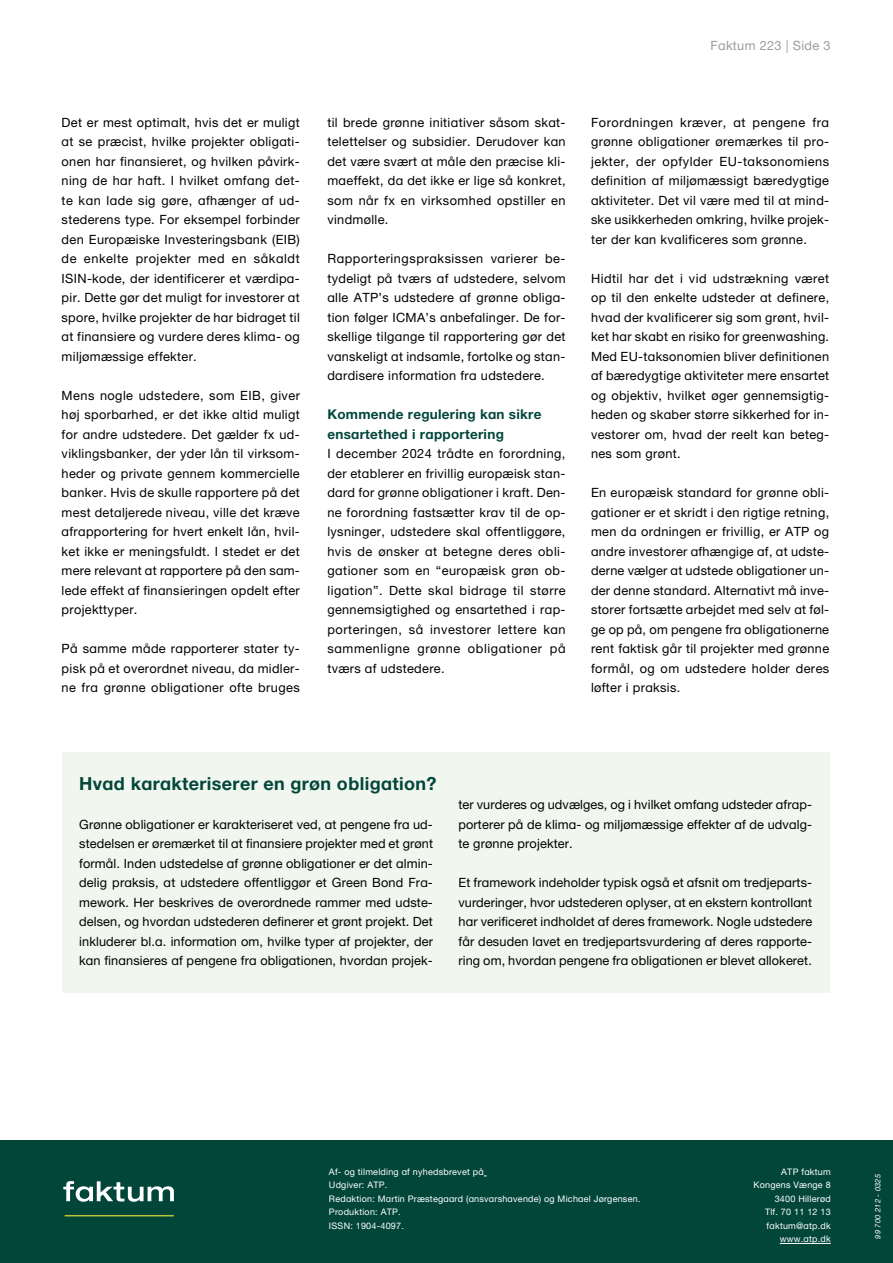
<style>
.page{position:relative;width:893px;height:1263px;background:#fff}
.page>*{position:absolute;margin:0;border:0;box-sizing:border-box;transform-origin:0 0}
.Mellemrubrik_H3{font:700 18px "Helvetica Neue ATP Body";letter-spacing:.02em;color:#02463a}
.Mellemrubrik_H3-2{font:700 13.5px/19.5px "Helvetica Neue ATP Body";letter-spacing:.02em;color:#02463a}
.Faktum_Brød{font:12.75px/19.5px "Helvetica Neue ATP Body";letter-spacing:.025em;color:#000;text-align:justify}
.t1{font:12.75px "Helvetica Neue ATP Body";letter-spacing:.025em;color:#9d9d9c}
.Note{font:9px "Helvetica Neue ATP Body";letter-spacing:.025em;color:#fff}
.Faktum_Brød-2{font:9px "Helvetica Neue ATP Body";letter-spacing:.025em;color:#fff}
.Note-2{font:italic 7.5px "Helvetica Neue ATP Body";letter-spacing:.025em;color:#fff}
.s1{color:#02463a}
</style>
<div class="page">
<div style="left:62px;top:752px;width:767px;height:241px;background:#f1f6ef"></div>
<div style="left:0;top:1141px;width:893px;height:122px;background:#02463a"></div>
<hr style="left:65px;top:1215px;width:109px;height:1px;background:#c0c632">
<hr style="left:780px;top:1243px;width:51px;height:1px;background:#fff">
<svg style="left:63px;top:1181px;width:111px;height:21px"></svg>
<p class="Faktum_Brød" style="left:62px;top:112px;width:240px">Det er mest optimalt, hvis det er muligt at se præcist, hvilke projekter obligati&shy;onen har finansieret, og hvilken påvirk&shy;ning de har haft. I hvilket omfang det&shy;te kan lade sig gøre, afhænger af ud&shy;stederens type. For eksempel forbinder den Europæiske Investeringsbank (EIB) de enkelte projekter med en såkaldt ISIN-kode, der identificerer et værdipa&shy;pir. Dette gør det muligt for investorer at spore, hvilke projekter de har bidraget til at finansiere og vurdere deres klima- og miljømæssige effekter.</p>
<p class="Faktum_Brød" style="left:62px;top:385px;width:240px">Mens nogle udstedere, som EIB, giver høj sporbarhed, er det ikke altid muligt for andre udstedere. Det gælder fx ud&shy;viklingsbanker, der yder lån til virksom&shy;heder og private gennem kommercielle banker. Hvis de skulle rapportere på det mest detaljerede niveau, ville det kræve afrapportering for hvert enkelt lån, hvil&shy;ket ikke er meningsfuldt. I stedet er det mere relevant at rapportere på den sam&shy;lede effekt af finansieringen opdelt efter projekttyper.</p>
<p class="Faktum_Brød" style="left:62px;top:639px;width:240px">På samme måde rapporterer stater ty&shy;pisk på et overordnet niveau, da midler&shy;ne fra grønne obligationer ofte bruges</p>
<p class="t1" style="left:710px;top:37px;width:122px">Faktum 223 | Side 3</p>
<p class="Faktum_Brød" style="left:327px;top:112px;width:240px">til brede grønne initiativer såsom skat&shy;telettelser og subsidier. Derudover kan det være svært at måle den præcise kli&shy;maeffekt, da det ikke er lige så konkret, som når fx en virksomhed opstiller en vindmølle.</p>
<p class="Faktum_Brød" style="left:327px;top:249px;width:240px">Rapporteringspraksissen varierer be&shy;tydeligt på tværs af udstedere, selvom alle ATP’s udstedere af grønne obliga&shy;tion følger ICMA’s anbefalinger. De for&shy;skellige tilgange til rapportering gør det vanskeligt at indsamle, fortolke og stan&shy;dardisere information fra udstedere.</p>
<h3 class="Mellemrubrik_H3-2" style="left:327px;top:404px;width:215px">Kommende regulering kan sikre ensartethed i rapportering</h3>
<p class="Faktum_Brød" style="left:327px;top:444px;width:240px">I december 2024 trådte en forordning, der etablerer en frivillig europæisk stan&shy;dard for grønne obligationer i kraft. Den&shy;ne forordning fastsætter krav til de op&shy;lysninger, udstedere skal offentliggøre, hvis de ønsker at betegne deres obli&shy;gationer som en “europæisk grøn ob&shy;ligation”. Dette skal bidrage til større gennemsigtighed og ensartethed i rap&shy;porteringen, så investorer lettere kan sammenligne grønne obligationer på tværs af udstedere.</p>
<p class="Faktum_Brød" style="left:591px;top:112px;width:240px">Forordningen kræver, at pengene fra grønne obligationer øremærkes til pro&shy;jekter, der opfylder EU-taksonomiens definition af miljømæssigt bæredygtige aktiviteter. Det vil være med til at mind&shy;ske usikkerheden omkring, hvilke projek&shy;ter der kan kvalificeres som grønne.</p>
<p class="Faktum_Brød" style="left:591px;top:268px;width:240px">Hidtil har det i vid udstrækning været op til den enkelte udsteder at definere, hvad der kvalificerer sig som grønt, hvil&shy;ket har skabt en risiko for greenwashing.<br>Med EU-taksonomien bliver definitionen af bæredygtige aktiviteter mere ensartet og objektiv, hvilket øger gennemsigtig&shy;heden og skaber større sikkerhed for in&shy;vestorer om, hvad der reelt kan beteg&shy;nes som grønt.</p>
<p class="Faktum_Brød" style="left:591px;top:483px;width:240px">En europæisk standard for grønne obli&shy;gationer er et skridt i den rigtige retning, men da ordningen er frivillig, er ATP og andre investorer afhængige af, at udste&shy;derne vælger at udstede obligationer un&shy;der denne standard. Alternativt må inve&shy;storer fortsætte arbejdet med selv at føl&shy;ge op på, om pengene fra obligationerne rent faktisk går til projekter med grønne formål, og om udstedere holder deres løfter i praksis.</p>
<h3 class="Mellemrubrik_H3" style="left:79px;top:772px;width:359px">Hvad karakteriserer en grøn obligation?</h3>
<p class="Faktum_Brød" style="left:79px;top:814px;width:355px">Grønne obligationer er karakteriseret ved, at pengene fra ud&shy;stedelsen er øremærket til at finansiere projekter med et grønt formål. Inden udstedelse af grønne obligationer er det almin&shy;delig praksis, at udstedere offentliggør et Green Bond Fra&shy;mework. Her beskrives de overordnede rammer med udste&shy;delsen, og hvordan udstederen definerer et grønt projekt. Det inkluderer bl.a. information om, hvilke typer af projekter, der kan finansieres af pengene fra obligationen, hvordan projek-</p>
<p class="Faktum_Brød" style="left:458px;top:795px;width:355px">ter vurderes og udvælges, og i hvilket omfang udsteder afrap&shy;porterer på de klima- og miljømæssige effekter af de udvalg&shy;te grønne projekter.</p>
<p class="Faktum_Brød" style="left:458px;top:873px;width:355px">Et framework indeholder typisk også et afsnit om tredjeparts&shy;vurderinger, hvor udstederen oplyser, at en ekstern kontrollant har verificeret indholdet af deres framework. Nogle udstedere får desuden lavet en tredjepartsvurdering af deres rapporte&shy;ring om, hvordan pengene fra obligationen er blevet allokeret.</p>
<p class="Note" style="left:329px;top:1166px;width:219px">Af- og tilmelding af nyhedsbrevet på <span class="s1">atp.dk/faktum</span></p>
<p class="Note" style="left:329px;top:1180px;width:60px">Udgiver: ATP.</p>
<p class="Note" style="left:329px;top:1193px;width:313px">Redaktion: Martin Præstegaard (ansvarshavende) og Michael Jørgensen.</p>
<p class="Note" style="left:329px;top:1207px;width:73px">Produktion: ATP.</p>
<p class="Note" style="left:329px;top:1220px;width:76px">ISSN: 1904-4097.</p>
<p class="Faktum_Brød-2" style="left:781px;top:1166px;width:51px">ATP faktum</p>
<p class="Faktum_Brød-2" style="left:754px;top:1180px;width:79px">Kongens Vænge 8</p>
<p class="Faktum_Brød-2" style="left:775px;top:1193px;width:58px">3400 Hillerød</p>
<p class="Faktum_Brød-2" style="left:765px;top:1207px;width:67px">Tlf. 70 11 12 13</p>
<p class="Faktum_Brød-2" style="left:767px;top:1220px;width:66px">faktum@atp.dk</p>
<p class="Faktum_Brød-2" style="left:780px;top:1234px;width:53px">www.atp.dk</p>
<p class="Note-2" style="left:873px;top:1238px;width:66px;rotate:-90deg">99 700 212 - 0325</p>
</div>
